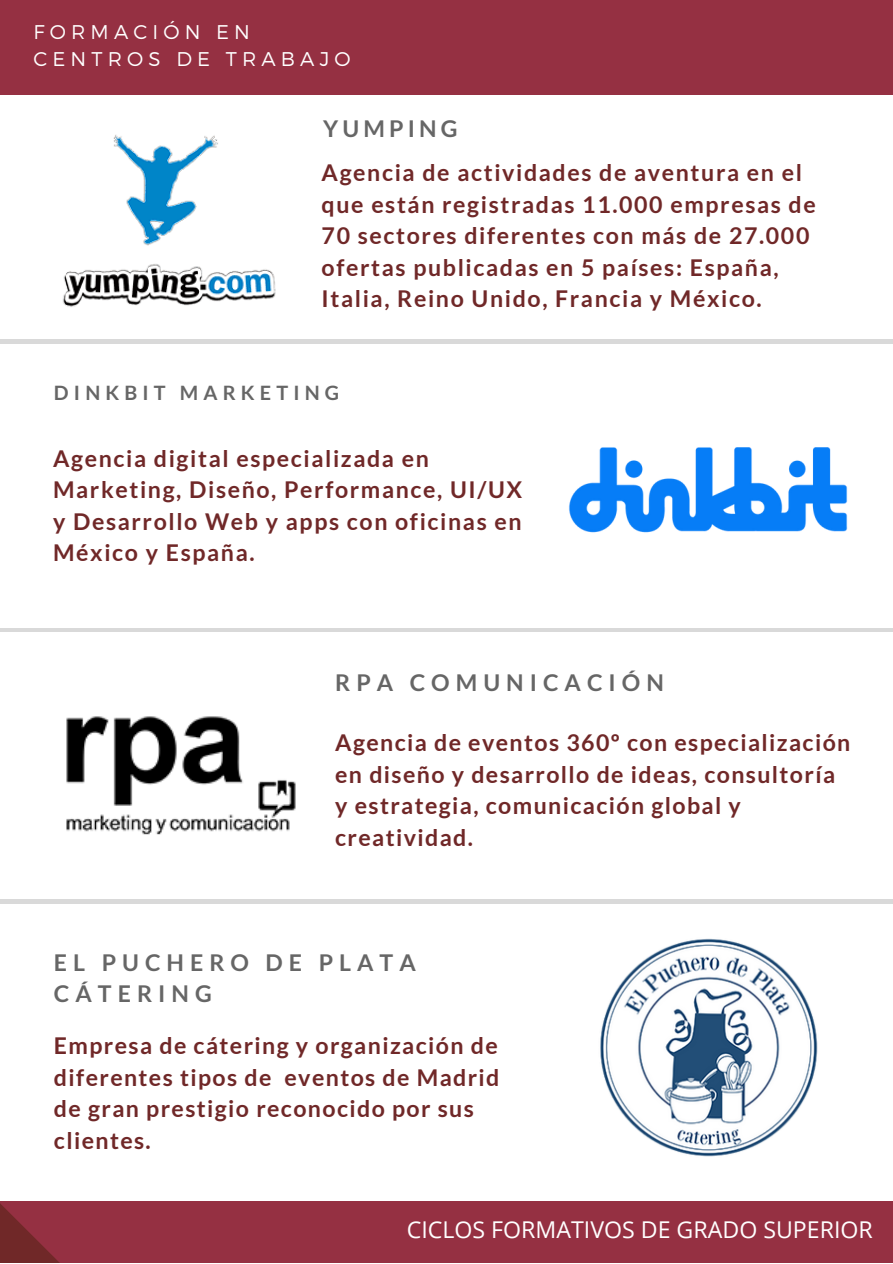
<style>
.page{position:relative;width:893px;height:1264px;background:#fff}
.page>*{position:absolute;margin:0;border:0;box-sizing:border-box;transform-origin:0 0}
.t1{font:700 23.1px/31.5px "Lato";letter-spacing:.07em;color:#702828}
.t2{font:700 23.1px/31.5px "Lato";letter-spacing:.26em;color:#666}
.t3{font:23.1px "Open Sans";color:#fff}
.t4{font:700 23.1px "Lato";letter-spacing:.18em;color:#666}
.t5{font:300 19.8px/27px "Montserrat";letter-spacing:.26em;color:#fff}
.t6{font:700 19.8px "Lato";letter-spacing:.26em;color:#666}
</style>
<div class="page">
<div style="left:0;top:1200px;width:892px;height:62px;background:#953042"></div>
<div style="left:0;top:0;width:892px;height:95px;background:#953042"></div>
<svg style="left:0;top:1200px;width:156px;height:62px"></svg>
<hr style="left:0;top:339px;width:892px;height:4px;background:#d9d9d9">
<hr style="left:0;top:899px;width:892px;height:4px;background:#d9d9d9">
<hr style="left:0;top:628px;width:892px;height:3px;background:#d9d9d9">
<img style="left:33px;top:135px;width:266px;height:209px">
<img style="left:569px;top:447px;width:279px;height:86px">
<img style="left:600px;top:938px;width:218px;height:219px">
<img style="left:66px;top:716px;width:230px;height:119px">
<p class="t5" style="left:33px;top:18px;width:318px">FORMACIÓN EN<br>CENTROS DE TRABAJO</p>
<p class="t4" style="left:323px;top:114px;width:136px">YUMPING</p>
<p class="t1" style="left:321px;top:156px;width:495px">Agencia de actividades de aventura en el que están registradas 11.000 empresas de 70 sectores diferentes con más de 27.000 ofertas publicadas en 5 países: España, Italia, Reino Unido, Francia y México.</p>
<p class="t6" style="left:54px;top:381px;width:287px">DINKBIT MARKETING</p>
<p class="t1" style="left:53px;top:442px;width:470px">Agencia digital especializada en<br>Marketing, Diseño, Performance, UI/UX y Desarrollo Web y apps con oficinas en<br>México y España.</p>
<p class="t2" style="left:335px;top:666px;width:330px">RPA COMUNICACIÓN</p>
<p class="t1" style="left:335px;top:726px;width:516px">Agencia de eventos 360º con especialización en diseño y desarrollo de ideas, consultoría y estrategia, comunicación global y creatividad.</p>
<p class="t2" style="left:54px;top:945px;width:363px">EL PUCHERO DE PLATA<br>CÁTERING</p>
<p class="t1" style="left:54px;top:1029px;width:447px">Empresa de cátering y organización de diferentes tipos de eventos de Madrid de gran prestigio reconocido por sus clientes.</p>
<p class="t3" style="left:407px;top:1213px;width:467px">CICLOS FORMATIVOS DE GRADO SUPERIOR</p>
</div>
